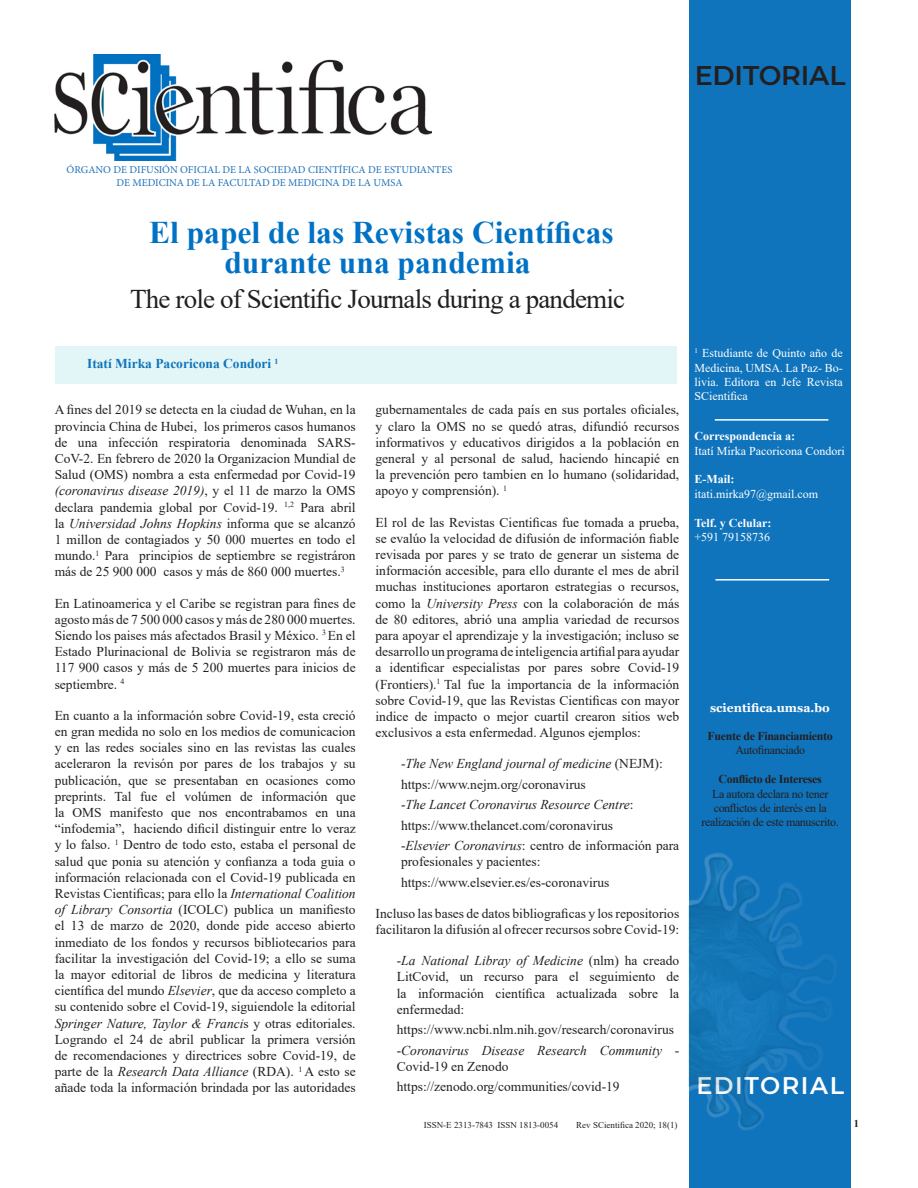
<style>
.page{position:relative;width:918px;height:1188px;background:#fff}
.page>*{position:absolute;margin:0;border:0;box-sizing:border-box;transform-origin:0 0}
.t1{font:700 31.5px/30px "Times New Roman";color:#0072c5;text-align:center}
.t2{font:27px "Times New Roman";letter-spacing:-.03em;color:#231f20}
.t3{font:600 27px "Montserrat";letter-spacing:-.005em;color:#231f20}
.t4{font:600 24px "Montserrat";letter-spacing:.065em;color:#fff}
.t5{font:13.5px/16.2px "Times New Roman";color:#231f20;text-align:justify}
.t6{font:italic 13.5px/16.2px "Times New Roman";color:#231f20}
.t7{font:700 13.5px "Times New Roman";color:#1074bc}
.t8{font:12px/14.4px "Times New Roman";color:#fff;text-align:justify}
.t9{font:12px "Times New Roman";letter-spacing:-.03em;color:#231f20}
.t10{font:700 12px "Times New Roman";letter-spacing:-.03em;color:#231f20}
.t11{font:700 12px "Times New Roman";color:#fff}
.t12{font:700 12px "Georgia";color:#fff}
.t13{font:10.5px "Minion Pro";color:#1d71b8}
.t14{font:700 10.5px "Times New Roman";color:#231f20}
.t15{font:9px "Times New Roman";color:#231f20}
.s1{font-style:italic}
.s2{font-style:normal}
</style>
<div class="page">
<div style="left:689px;top:1px;width:162px;height:1187px;background:#1074bc"></div>
<img style="left:55px;top:54px;width:376px;height:107px">
<div style="left:55px;top:346px;width:622px;height:38px;background:#e2f6f7"></div>
<hr style="left:715px;top:419px;width:113px;height:2px;background:#fff">
<hr style="left:716px;top:579px;width:113px;height:2px;background:#fff">
<img style="left:688px;top:853px;width:135px;height:277px">
<p class="t13" style="left:67px;top:163px;width:387px">ÓRGANO DE DIFUSIÓN OFICIAL DE LA SOCIEDAD CIENTÍFICA DE ESTUDIANTES</p>
<p class="t13" style="left:116px;top:175px;width:288px">DE MEDICINA DE LA FACULTAD DE MEDICINA DE LA UMSA</p>
<p class="t1" style="left:149px;top:217px;width:466px">El papel de las Revistas Científicas durante una pandemia</p>
<p class="t2" style="left:130px;top:280px;width:497px">The role of Scientific Journals during a pandemic</p>
<p class="t3" style="left:695px;top:57px;width:152px">EDITORIAL</p>
<p class="t7" style="left:87px;top:354px;width:193px">Itatí Mirka Pacoricona Condori <sup>1</sup></p>
<p class="t8" style="left:694px;top:346px;width:150px"><sup>1</sup> Estudiante de Quinto año de Medicina, UMSA. La Paz- Bo&shy;livia. Editora en Jefe Revista SCientifica</p>
<p class="t5" style="left:376px;top:401px;width:305px">gubernamentales de cada país en sus portales oficiales, y claro la OMS no se quedó atras, difundió recursos informativos y educativos dirigidos a la población en general y al personal de salud, haciendo hincapié en la prevención pero tambien en lo humano (solidaridad, apoyo y comprensión). <sup>1</sup></p>
<p class="t5" style="left:376px;top:514px;width:305px">El rol de las Revistas Cientificas fue tomada a prueba, se evalúo la velocidad de difusión de información fiable revisada por pares y se trato de generar un sistema de información accesible, para ello durante el mes de abril muchas instituciones aportaron estrategias o recursos, como la <span class="s1">University Press</span> con la colaboración de más de 80 editores, abrió una amplia variedad de recursos para apoyar el aprendizaje y la investigación; incluso se desarrollo un programa de inteligencia artifial para ayudar a identificar especialistas por pares sobre Covid-19 (Frontiers).<sup>1</sup> Tal fue la importancia de la información sobre Covid-19, que las Revistas Cientificas con mayor indice de impacto o mejor cuartil crearon sitios web exclusivos a esta enfermedad. Algunos ejemplos:</p>
<p class="t6" style="left:401px;top:755px;width:263px"><span class="s2">-</span>The New England journal of medicine <span class="s2">(NEJM):</span></p>
<p class="t5" style="left:401px;top:776px;width:186px">https://www.nejm.org/coronavirus</p>
<p class="t6" style="left:401px;top:796px;width:234px"><span class="s2">-</span>The Lancet Coronavirus Resource Centre<span class="s2">:</span></p>
<p class="t5" style="left:401px;top:817px;width:214px">https://www.thelancet.com/coronavirus</p>
<p class="t5" style="left:401px;top:837px;width:280px">-<span class="s1">Elsevier Coronavirus</span>: centro de información para profesionales y pacientes:</p>
<p class="t5" style="left:401px;top:874px;width:210px">https://www.elsevier.es/es-coronavirus</p>
<p class="t5" style="left:376px;top:905px;width:305px">Incluso las bases de datos bibliograficas y los repositorios facilitaron la difusión al ofrecer recursos sobre Covid-19:</p>
<p class="t5" style="left:397px;top:952px;width:284px">-<span class="s1">La National Libray of Medicine</span> (nlm) ha creado LitCovid, un recurso para el seguimiento de la información científica actualizada sobre la enfermedad:</p>
<p class="t5" style="left:397px;top:1021px;width:279px">https://www.ncbi.nlm.nih.gov/research/coronavirus</p>
<p class="t6" style="left:397px;top:1042px;width:284px"><span class="s2">-</span>Coronavirus Disease Research Community <span class="s2">-<br>Covid-19 en Zenodo</span></p>
<p class="t5" style="left:397px;top:1078px;width:224px">https://zenodo.org/communities/covid-19</p>
<p class="t5" style="left:55px;top:401px;width:303px">A fines del 2019 se detecta en la ciudad de Wuhan, en la provincia China de Hubei, los primeros casos humanos de una infección respiratoria denominada SARS-CoV-2. En febrero de 2020 la Organizacion Mundial de Salud (OMS) nombra a esta enfermedad por Covid-19 <span class="s1">(coronavirus disease 2019)</span>, y el 11 de marzo la OMS declara pandemia global por Covid-19. <sup>1,2</sup> Para abril la <span class="s1">Universidad Johns Hopkins</span> informa que se alcanzó 1 millon de contagiados y 50 000 muertes en todo el mundo.<sup>1</sup> Para principios de septiembre se registráron más de 25 900 000 casos y más de 860 000 muertes.<sup>3</sup></p>
<p class="t5" style="left:55px;top:595px;width:303px">En Latinoamerica y el Caribe se registran para fines de agosto más de 7 500 000 casos y más de 280 000 muertes.<br>Siendo los paises más afectados Brasil y México. <sup>3</sup> En el Estado Plurinacional de Bolivia se registraron más de 117 900 casos y más de 5 200 muertes para inicios de septiembre. <sup>4</sup></p>
<p class="t5" style="left:55px;top:707px;width:303px">En cuanto a la información sobre Covid-19, esta creció en gran medida no solo en los medios de comunicacion y en las redes sociales sino en las revistas las cuales aceleraron la revisón por pares de los trabajos y su publicación, que se presentaban en ocasiones como preprints. Tal fue el volúmen de información que la OMS manifesto que nos encontrabamos en una “infodemia”, haciendo dificil distinguir entre lo veraz y lo falso. <sup>1</sup> Dentro de todo esto, estaba el personal de salud que ponia su atención y confianza a toda guia o información relacionada con el Covid-19 publicada en Revistas Cientificas; para ello la <span class="s1">International Coalition of Library Consortia</span> (ICOLC) publica un manifiesto el 13 de marzo de 2020, donde pide acceso abierto inmediato de los fondos y recursos bibliotecarios para facilitar la investigación del Covid-19; a ello se suma la mayor editorial de libros de medicina y literatura científica del mundo <span class="s1">Elsevier</span>, que da acceso completo a su contenido sobre el Covid-19, siguiendole la editorial <span class="s1">Springer Nature, Taylor &amp; Franci</span>s y otras editoriales.<br>Logrando el 24 de abril publicar la primera versión de recomendaciones y directrices sobre Covid-19, de parte de la <span class="s1">Research Data Alliance</span> (RDA). <sup>1</sup> A esto se añade toda la información brindada por las autoridades</p>
<p class="t11" style="left:694px;top:428px;width:102px">Correspondencia a:</p>
<p class="t8" style="left:694px;top:443px;width:152px">Itatí Mirka Pacoricona Condori</p>
<p class="t11" style="left:694px;top:471px;width:41px">E-Mail:</p>
<p class="t8" style="left:694px;top:486px;width:125px">itati.mirka97@gmail.com</p>
<p class="t11" style="left:694px;top:514px;width:79px">Telf. y Celular:</p>
<p class="t8" style="left:694px;top:529px;width:77px">+591 79158736</p>
<p class="t12" style="left:710px;top:700px;width:121px">scientifica.umsa.bo</p>
<p class="t10" style="left:708px;top:727px;width:127px">Fuente de Financiamiento</p>
<p class="t9" style="left:735px;top:742px;width:71px">Autofinanciado</p>
<p class="t10" style="left:719px;top:771px;width:105px">Conflicto de Intereses</p>
<p class="t9" style="left:712px;top:785px;width:118px">La autora declara no tener</p>
<p class="t9" style="left:714px;top:800px;width:114px">conflictos de interés en la</p>
<p class="t9" style="left:702px;top:814px;width:139px">realización de este manuscrito.</p>
<p class="t4" style="left:696px;top:1069px;width:149px">EDITORIAL</p>
<p class="t15" style="left:424px;top:1119px;width:136px">ISSN-E 2313-7843 ISSN 1813-0054</p>
<p class="t15" style="left:576px;top:1119px;width:103px">Rev SCientifica 2020; 18(1)</p>
<p class="t14" style="left:854px;top:1116px;width:7px">1</p>
</div>
